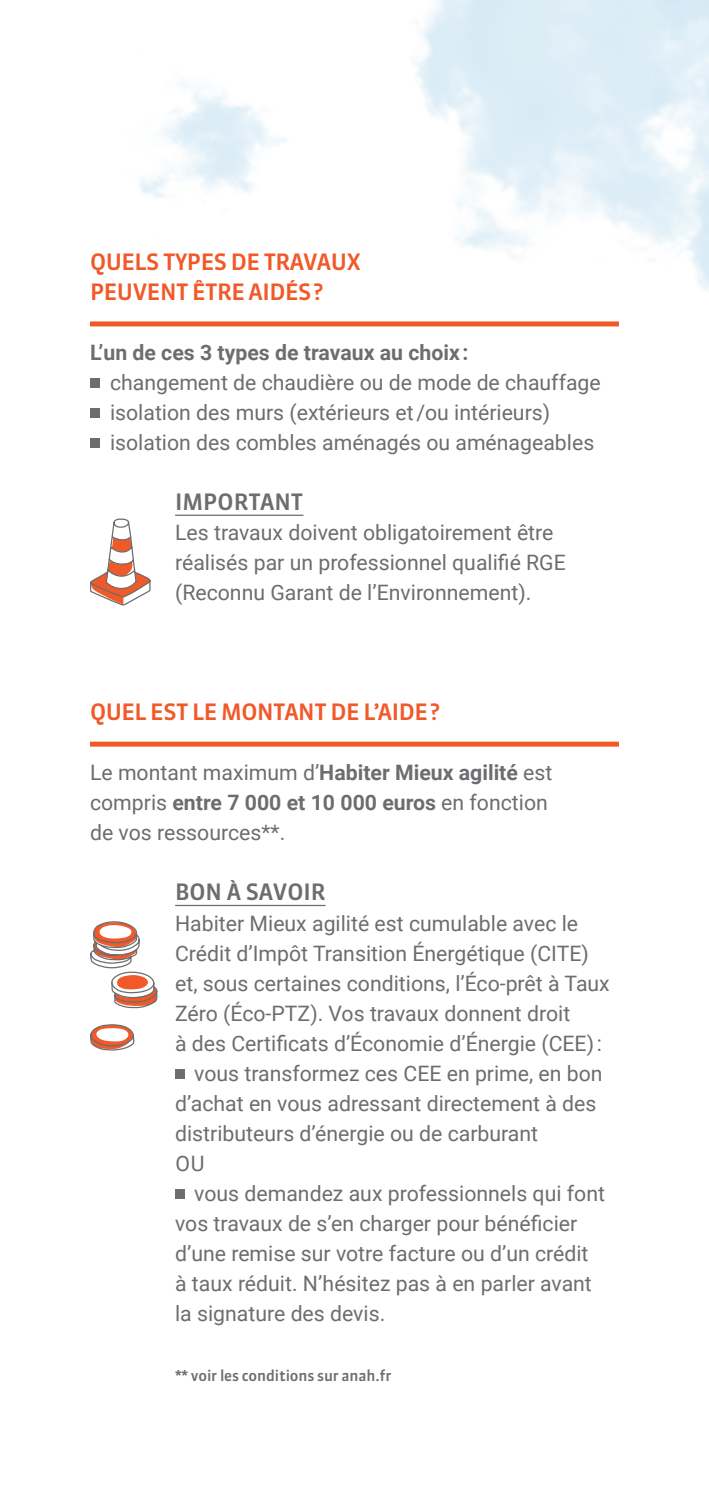
<style>
.page{position:relative;width:709px;height:1489px;background:#fff}
.page>*{position:absolute;margin:0;border:0;box-sizing:border-box;transform-origin:0 0}
.t1{font:500 22.5px/30px "Sanuk";letter-spacing:-.02em;color:#f15929}
.t2{font:500 22.5px "Sanuk";color:#6c6d70}
.t3{font:21.25px/30px "Roboto";color:#6c6d70}
.t4{font:700 21.25px "Roboto";color:#6c6d70}
.t5{font:500 15px "Sanuk";letter-spacing:-.01em;color:#6c6d70}
.s1{font-weight:700}
</style>
<div class="page">
<div style="left:90px;top:321px;width:529px;height:5px;background:#f15929"></div>
<hr style="left:175px;top:514px;width:128px;height:2px;background:#6c6d70">
<div style="left:90px;top:741px;width:529px;height:5px;background:#f15929"></div>
<hr style="left:175px;top:904px;width:150px;height:2px;background:#6c6d70">
<div style="left:90px;top:378px;width:9px;height:10px;background:#6c6d70"></div>
<div style="left:90px;top:408px;width:9px;height:10px;background:#6c6d70"></div>
<div style="left:90px;top:438px;width:9px;height:10px;background:#6c6d70"></div>
<svg style="left:90px;top:518px;width:61px;height:88px"></svg>
<div style="left:175px;top:1068px;width:9px;height:10px;background:#6c6d70"></div>
<div style="left:175px;top:1188px;width:9px;height:10px;background:#6c6d70"></div>
<svg style="left:90px;top:921px;width:68px;height:88px"></svg>
<svg style="left:90px;top:1024px;width:45px;height:27px"></svg>
<p class="t1" style="left:90px;top:247px;width:272px">QUELS TYPES DE TRAVAUX<br>PEUVENT ÊTRE AIDÉS?</p>
<p class="t4" style="left:90px;top:338px;width:380px">L’un de ces 3 types de travaux au choix :</p>
<p class="t3" style="left:110px;top:367px;width:492px">changement de chaudière ou de mode de chauffage isolation des murs (extérieurs et /ou intérieurs) isolation des combles aménagés ou aménageables</p>
<p class="t2" style="left:175px;top:488px;width:130px">IMPORTANT</p>
<p class="t3" style="left:175px;top:517px;width:392px">Les travaux doivent obligatoirement être réalisés par un professionnel qualifié RGE (Reconnu Garant de l’Environnement).</p>
<p class="t1" style="left:90px;top:697px;width:352px">QUEL EST LE MONTANT DE L’AIDE?</p>
<p class="t3" style="left:90px;top:757px;width:464px">Le montant maximum d’<span class="s1">Habiter Mieux agilité</span> est compris <span class="s1">entre 7 000 et 10 000 euros</span> en fonction de vos ressources**.</p>
<p class="t2" style="left:175px;top:878px;width:152px">BON À SAVOIR</p>
<p class="t3" style="left:175px;top:907px;width:404px">Habiter Mieux agilité est cumulable avec le</p>
<p class="t3" style="left:175px;top:937px;width:415px">Crédit d’Impôt Transition Énergétique (CITE)</p>
<p class="t3" style="left:175px;top:967px;width:436px">et, sous certaines conditions, l’Éco-prêt à Taux</p>
<p class="t3" style="left:175px;top:997px;width:397px">Zéro (Éco-PTZ). Vos travaux donnent droit</p>
<p class="t3" style="left:175px;top:1027px;width:428px">à des Certificats d’Économie d’Énergie (CEE) :</p>
<p class="t3" style="left:194px;top:1057px;width:410px">vous transformez ces CEE en prime, en bon</p>
<p class="t3" style="left:175px;top:1087px;width:423px">d’achat en vous adressant directement à des</p>
<p class="t3" style="left:175px;top:1117px;width:364px">distributeurs d’énergie ou de carburant</p>
<p class="t3" style="left:175px;top:1147px;width:31px">OU</p>
<p class="t3" style="left:194px;top:1177px;width:412px">vous demandez aux professionnels qui font</p>
<p class="t3" style="left:175px;top:1207px;width:404px">vos travaux de s’en charger pour bénéficier</p>
<p class="t3" style="left:175px;top:1237px;width:415px">d’une remise sur votre facture ou d’un crédit</p>
<p class="t3" style="left:175px;top:1267px;width:418px">à taux réduit. N’hésitez pas à en parler avant</p>
<p class="t3" style="left:175px;top:1297px;width:212px">la signature des devis.</p>
<p class="t5" style="left:175px;top:1365px;width:218px">** voir les conditions sur anah.fr</p>
</div>
